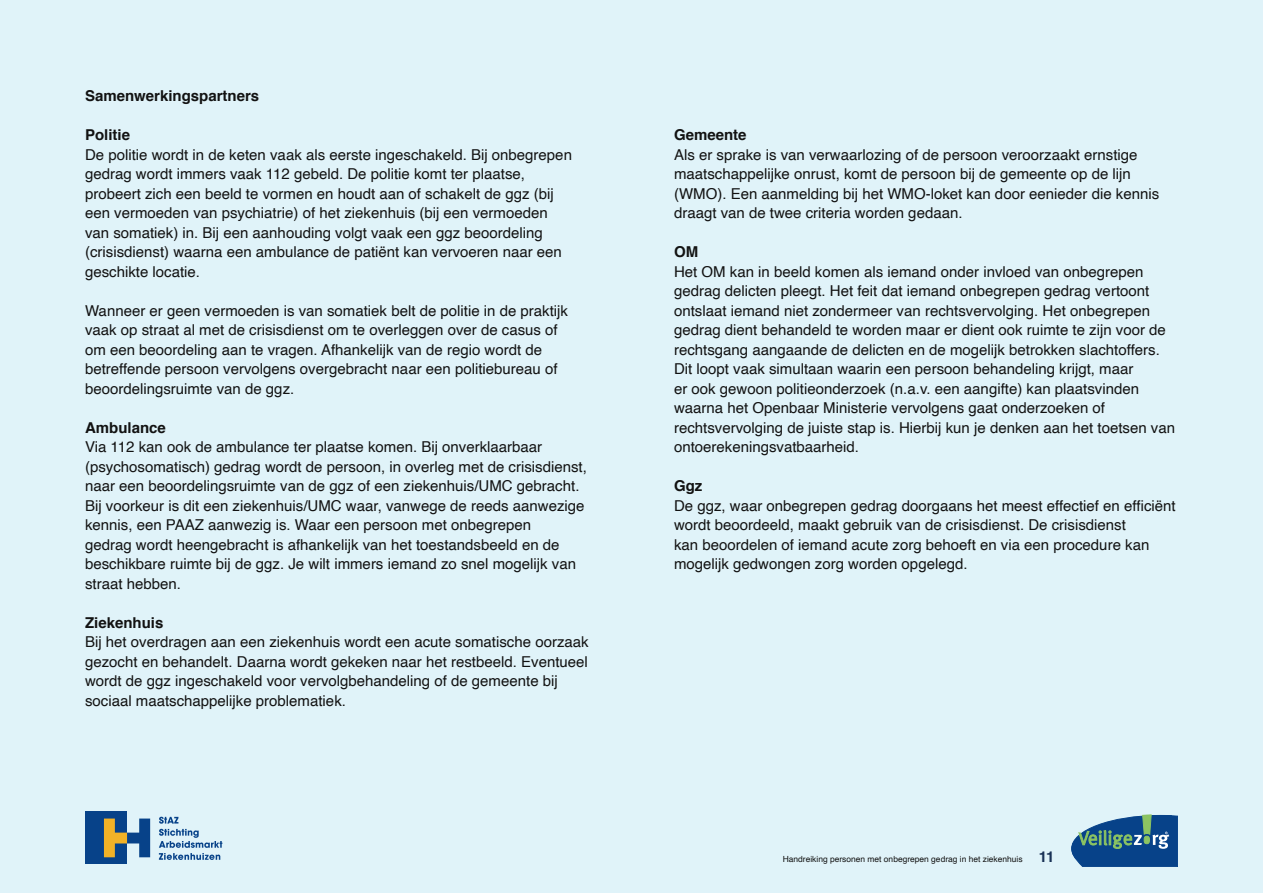
<style>
.page{position:relative;width:1263px;height:893px;background:#fff}
.page>*{position:absolute;margin:0;border:0;box-sizing:border-box;transform-origin:0 0}
.t1{font:15px/19.5px "Helvetica";color:#121212}
.t2{font:700 15px "Helvetica";color:#121212}
.t3{font:8.4px "Helvetica";color:#121212}
.s1{font-weight:700;font-size:15px;color:#193156}
</style>
<div class="page">
<div style="left:0;top:0;width:631px;height:893px;background:#e0f3f9"></div>
<div style="left:631px;top:0;width:632px;height:893px;background:#e0f3f9"></div>
<svg style="left:159px;top:817px;width:63px;height:43px"></svg>
<div style="left:86px;top:811px;width:41px;height:53px;background:#074289"></div>
<svg style="left:104px;top:818px;width:46px;height:39px"></svg>
<svg style="left:1072px;top:815px;width:106px;height:52px;background:#376b95"></svg>
<p class="t2" style="left:85px;top:86px;width:176px">Samenwerkingspartners</p>
<p class="t2" style="left:85px;top:125px;width:47px">Politie</p>
<p class="t1" style="left:85px;top:145px;width:488px">De politie wordt in de keten vaak als eerste ingeschakeld. Bij onbegrepen gedrag wordt immers vaak 112 gebeld. De politie komt ter plaatse, probeert zich een beeld te vormen en houdt aan of schakelt de ggz (bij een vermoeden van psychiatrie) of het ziekenhuis (bij een vermoeden van somatiek) in. Bij een aanhouding volgt vaak een ggz beoordeling (crisisdienst) waarna een ambulance de patiënt kan vervoeren naar een geschikte locatie.</p>
<p class="t1" style="left:85px;top:301px;width:484px">Wanneer er geen vermoeden is van somatiek belt de politie in de praktijk vaak op straat al met de crisisdienst om te overleggen over de casus of om een beoordeling aan te vragen. Afhankelijk van de regio wordt de betreffende persoon vervolgens overgebracht naar een politiebureau of beoordelingsruimte van de ggz.</p>
<p class="t2" style="left:85px;top:417px;width:82px">Ambulance</p>
<p class="t1" style="left:85px;top:437px;width:503px">Via 112 kan ook de ambulance ter plaatse komen. Bij onverklaarbaar (psychosomatisch) gedrag wordt de persoon, in overleg met de crisisdienst, naar een beoordelingsruimte van de ggz of een ziekenhuis/UMC gebracht.<br>Bij voorkeur is dit een ziekenhuis/UMC waar, vanwege de reeds aanwezige kennis, een PAAZ aanwezig is. Waar een persoon met onbegrepen<br>gedrag wordt heengebracht is afhankelijk van het toestandsbeeld en de beschikbare ruimte bij de ggz. Je wilt immers iemand zo snel mogelijk van straat hebben.</p>
<p class="t2" style="left:85px;top:612px;width:80px">Ziekenhuis</p>
<p class="t1" style="left:85px;top:632px;width:505px">Bij het overdragen aan een ziekenhuis wordt een acute somatische oorzaak gezocht en behandelt. Daarna wordt gekeken naar het restbeeld. Eventueel wordt de ggz ingeschakeld voor vervolgbehandeling of de gemeente bij sociaal maatschappelijke problematiek.</p>
<p class="t2" style="left:674px;top:125px;width:74px">Gemeente</p>
<p class="t1" style="left:674px;top:145px;width:487px">Als er sprake is van verwaarlozing of de persoon veroorzaakt ernstige maatschappelijke onrust, komt de persoon bij de gemeente op de lijn (WMO). Een aanmelding bij het WMO-loket kan door eenieder die kennis draagt van de twee criteria worden gedaan.</p>
<p class="t2" style="left:674px;top:242px;width:26px">OM</p>
<p class="t1" style="left:674px;top:262px;width:503px">Het OM kan in beeld komen als iemand onder invloed van onbegrepen gedrag delicten pleegt. Het feit dat iemand onbegrepen gedrag vertoont ontslaat iemand niet zondermeer van rechtsvervolging. Het onbegrepen gedrag dient behandeld te worden maar er dient ook ruimte te zijn voor de rechtsgang aangaande de delicten en de mogelijk betrokken slachtoffers.<br>Dit loopt vaak simultaan waarin een persoon behandeling krijgt, maar<br>er ook gewoon politieonderzoek (n.a.v. een aangifte) kan plaatsvinden waarna het Openbaar Ministerie vervolgens gaat onderzoeken of rechtsvervolging de juiste stap is. Hierbij kun je denken aan het toetsen van ontoerekeningsvatbaarheid.</p>
<p class="t2" style="left:674px;top:476px;width:30px">Ggz</p>
<p class="t1" style="left:674px;top:496px;width:503px">De ggz, waar onbegrepen gedrag doorgaans het meest effectief en efficiënt wordt beoordeeld, maakt gebruik van de crisisdienst. De crisisdienst<br>kan beoordelen of iemand acute zorg behoeft en via een procedure kan mogelijk gedwongen zorg worden opgelegd.</p>
<p class="t3" style="left:783px;top:852px;width:273px">Handreiking personen met onbegrepen gedrag in het ziekenhuis <span class="s1">11</span></p>
</div>
